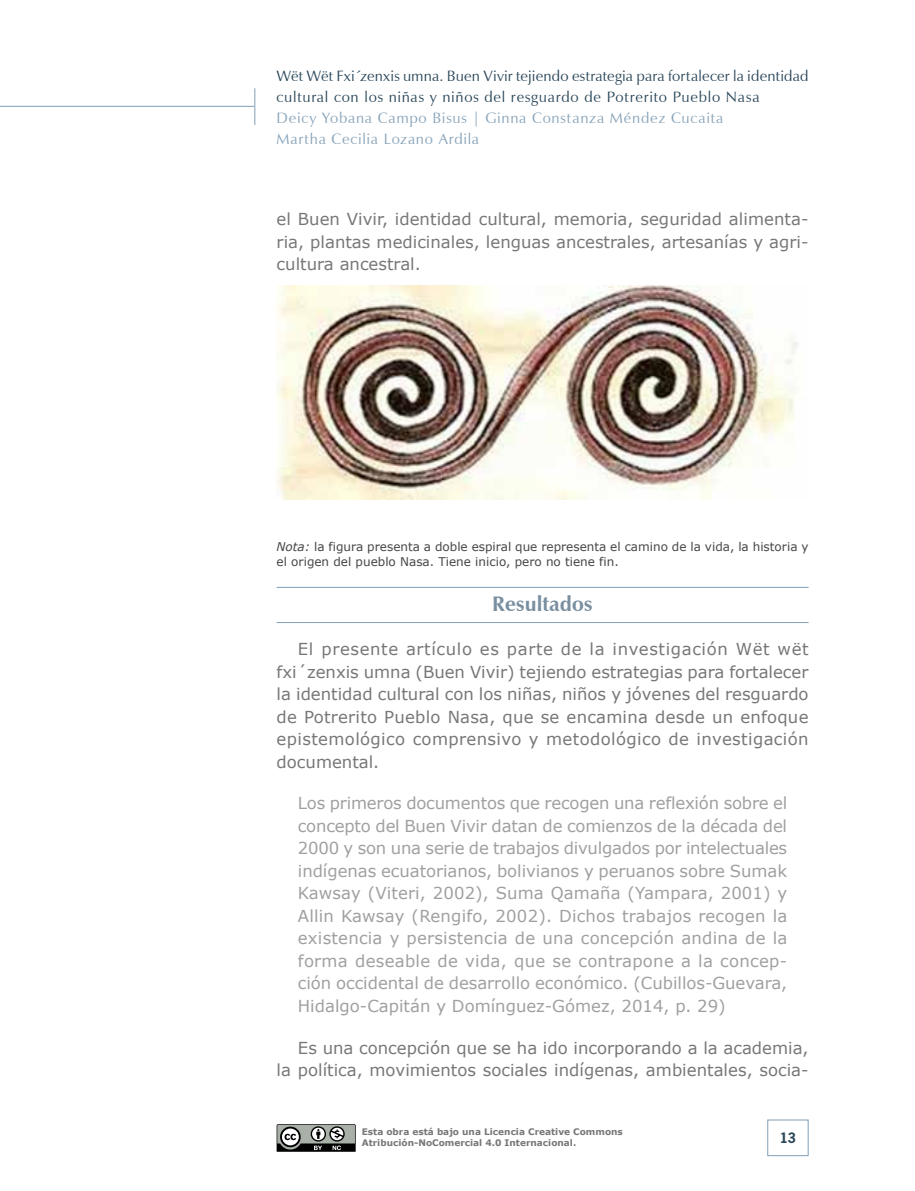
<style>
.page{position:relative;width:915px;height:1191px;background:#fff}
.page>*{position:absolute;margin:0;border:0;box-sizing:border-box;transform-origin:0 0}
.t1{font:700 21px "Zapf Humanist 601 BT";color:#798fa0}
.t2{font:16.5px/22.5px "Verdana";color:#777;text-align:justify}
.t3{font:16.5px/22.5px "Verdana";color:#a0a0a0;text-align:justify}
.t4{font:15px/21px "Zapf Humanist 601 BT";letter-spacing:.02em;color:#2a4759}
.t5{font:15px/21px "Zapf Humanist 601 BT";letter-spacing:.05em;color:#88a4ba}
.t6{font:700 13.5px "News Gothic Std";color:#2a4759}
.t7{font:12px/15px "Verdana";color:#464646}
.t8{font:700 9px/10.8px "Verdana";color:#777}
.s1{font-style:italic}
</style>
<div class="page">
<div style="left:767px;top:1119px;width:41px;height:37px;border:1px solid #88a4ba"></div>
<hr style="left:254px;top:88px;width:1px;height:37px;background:#88a4ba">
<hr style="left:0;top:106px;width:254px;height:1px;background:#88a4ba">
<svg style="left:276px;top:1124px;width:79px;height:27px;background:#757875"></svg>
<hr style="left:276px;top:587px;width:532px;height:1px;background:#88a4ba">
<hr style="left:276px;top:622px;width:532px;height:1px;background:#88a4ba">
<img style="left:276px;top:286px;width:521px;height:213px">
<p class="t4" style="left:276px;top:65px;width:533px">Wët Wët Fxi´zenxis umna. Buen Vivir tejiendo estrategia para fortalecer la identidad cultural con los niñas y niños del resguardo de Potrerito Pueblo Nasa</p>
<p class="t5" style="left:276px;top:107px;width:448px">Deicy Yobana Campo Bisus | Ginna Constanza Méndez Cucaita<br>Martha Cecilia Lozano Ardila</p>
<p class="t2" style="left:276px;top:208px;width:533px">el Buen Vivir, identidad cultural, memoria, seguridad alimenta&shy;ria, plantas medicinales, lenguas ancestrales, artesanías y agri&shy;cultura ancestral.</p>
<p class="t7" style="left:276px;top:539px;width:533px"><span class="s1">Nota:</span> la figura presenta a doble espiral que representa el camino de la vida, la historia y el origen del pueblo Nasa. Tiene inicio, pero no tiene fin.</p>
<p class="t1" style="left:492px;top:591px;width:102px">Resultados</p>
<p class="t2" style="left:276px;top:637px;width:533px;text-indent:21px">El presente artículo es parte de la investigación Wët wët fxi´zenxis umna (Buen Vivir) tejiendo estrategias para fortalecer la identidad cultural con los niñas, niños y jóvenes del resguardo de Potrerito Pueblo Nasa, que se encamina desde un enfoque epistemológico comprensivo y metodológico de investigación documental.</p>
<p class="t3" style="left:298px;top:792px;width:491px">Los primeros documentos que recogen una reflexión sobre el concepto del Buen Vivir datan de comienzos de la década del 2000 y son una serie de trabajos divulgados por intelectuales indígenas ecuatorianos, bolivianos y peruanos sobre Sumak Kawsay (Viteri, 2002), Suma Qamaña (Yampara, 2001) y Allin Kawsay (Rengifo, 2002). Dichos trabajos recogen la existencia y persistencia de una concepción andina de la forma deseable de vida, que se contrapone a la concep&shy;ción occidental de desarrollo económico. (Cubillos-Guevara, Hidalgo-Capitán y Domínguez-Gómez, 2014, p. 29)</p>
<p class="t2" style="left:276px;top:1036px;width:533px;text-align:right">Es una concepción que se ha ido incorporando a la academia,<br>la política, movimientos sociales indígenas, ambientales, socia-</p>
<p class="t8" style="left:361px;top:1126px;width:262px">Esta obra está bajo una Licencia Creative Commons<br>Atribución-NoComercial 4.0 Internacional.</p>
<p class="t6" style="left:779px;top:1129px;width:18px">13</p>
</div>
